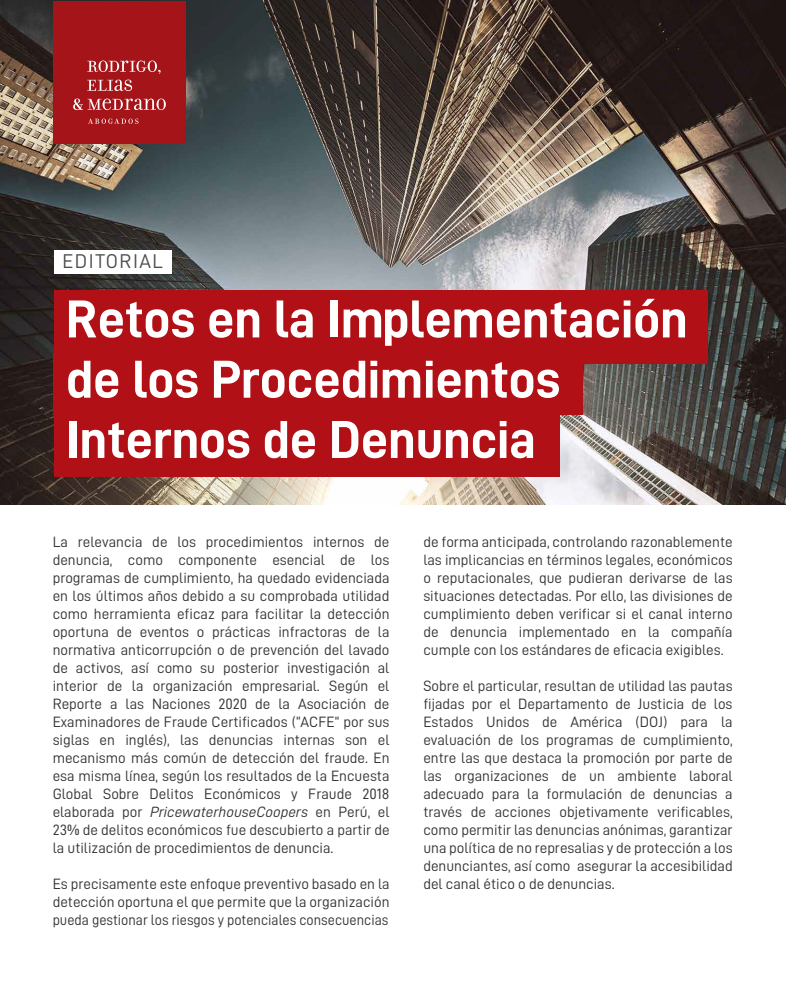
<style>
.page{position:relative;width:786px;height:983px;background:#fff}
.page>*{position:absolute;margin:0;border:0;box-sizing:border-box;transform-origin:0 0}
.t1{font:53.6px/60.3px "D DIN Bold";letter-spacing:-.005em;color:#fff}
.t2{font:20px "D DIN";letter-spacing:.075em;color:#4d4d4d}
.t3{font:15px/18px "D DIN";color:#333;text-align:justify}
.t4{font:15px "D DIN Italic";color:#333}
.s1{font-family:"D DIN"}
</style>
<div class="page">
<img style="left:0;top:0;width:785px;height:505px">
<div style="left:54px;top:250px;width:117px;height:23px;background:#fff"></div>
<div style="left:54px;top:291px;width:653px;height:73px;background:#b11116"></div>
<div style="left:54px;top:353px;width:528px;height:62px;background:#b11116"></div>
<div style="left:54px;top:415px;width:505px;height:61px;background:#b11116"></div>
<div style="left:53px;top:1px;width:132px;height:143px;background:#a41419"></div>
<svg style="left:87px;top:61px;width:73px;height:13px"></svg>
<svg style="left:87px;top:80px;width:45px;height:11px"></svg>
<svg style="left:73px;top:99px;width:93px;height:11px"></svg>
<svg style="left:88px;top:119px;width:50px;height:5px"></svg>
<h2 class="t2" style="left:62px;top:250px;width:102px">EDITORIAL</h2>
<h1 class="t1" style="left:66px;top:288px;width:623px">Retos en la Implementación de los Procedimientos<br>Internos de Denuncia</h1>
<p class="t3" style="left:53px;top:533px;width:338px">La relevancia de los procedimientos internos de denuncia, como componente esencial de los programas de cumplimiento, ha quedado evidenciada en los últimos años debido a su comprobada utilidad como herramienta eficaz para facilitar la detección oportuna de eventos o prácticas infractoras de la normativa anticorrupción o de prevención del lavado de activos, así como su posterior investigación al interior de la organización empresarial. Según el Reporte a las Naciones 2020 de la Asociación de Examinadores de Fraude Certificados (“ACFE” por sus siglas en inglés), las denuncias internas son el mecanismo más común de detección del fraude. En esa misma línea, según los resultados de la Encuesta Global Sobre Delitos Económicos y Fraude 2018</p>
<p class="t4" style="left:53px;top:804px;width:338px"><span class="s1">elaborada por</span> PricewaterhouseCoopers <span class="s1">en Perú, el</span></p>
<p class="t3" style="left:53px;top:821px;width:338px">23% de delitos económicos fue descubierto a partir de la utilización de procedimientos de denuncia.</p>
<p class="t3" style="left:53px;top:875px;width:338px">Es precisamente este enfoque preventivo basado en la detección oportuna el que permite que la organización pueda gestionar los riesgos y potenciales consecuencias</p>
<p class="t3" style="left:423px;top:532px;width:311px">de forma anticipada, controlando razonablemente las implicancias en términos legales, económicos o reputacionales, que pudieran derivarse de las situaciones detectadas. Por ello, las divisiones de cumplimiento deben verificar si el canal interno de denuncia implementado en la compañía cumple con los estándares de eficacia exigibles.</p>
<p class="t3" style="left:423px;top:676px;width:311px">Sobre el particular, resultan de utilidad las pautas fijadas por el Departamento de Justicia de los Estados Unidos de América (DOJ) para la evaluación de los programas de cumplimiento, entre las que destaca la promoción por parte de las organizaciones de un ambiente laboral adecuado para la formulación de denuncias a través de acciones objetivamente verificables, como permitir las denuncias anónimas, garantizar una política de no represalias y de protección a los denunciantes, así como asegurar la accesibilidad del canal ético o de denuncias.</p>
</div>
